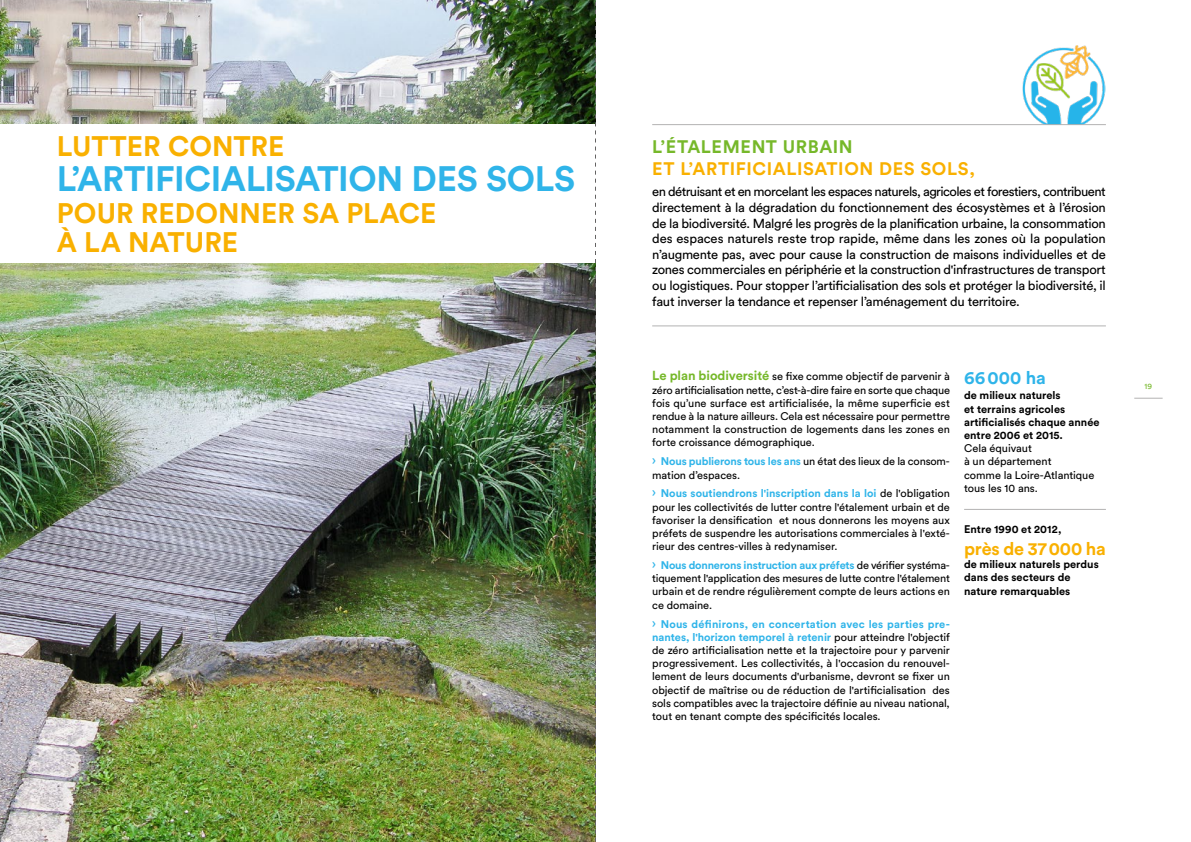
<style>
.page{position:relative;width:1191px;height:842px;background:#fff}
.page>*{position:absolute;margin:0;border:0;box-sizing:border-box;transform-origin:0 0}
.t1{font:700 35px "Circular Std";letter-spacing:-.01em;color:#2fb4e9}
.t2{font:700 28px/29px "Circular Std";letter-spacing:.005em;color:#f9b000}
.t3{font:700 18px "Circular Std";letter-spacing:.03em;color:#f9b000}
.t4{font:700 18px "Circular Std";letter-spacing:.035em;color:#76b82a}
.t5{font:700 18px "Circular Std";letter-spacing:-.01em;color:#f9b000}
.t6{font:700 18px "Circular Std";letter-spacing:.005em;color:#2fb4e9}
.t7{font:13px/15.6px "Circular Std";letter-spacing:-.02em;color:#000;text-align:justify}
.t8{font:11px/13.2px "Circular Std";letter-spacing:-.005em;color:#000;text-align:justify}
.t9{font:700 11px/13.2px "Circular Std";color:#000}
.t10{font:8px "Circular Std";color:#76b82a}
.s1{font-weight:700;font-size:13px;color:#76b82a}
.s2{font-size:14px;color:#2fb4e9}
.s3{font-weight:700;color:#2fb4e9}
</style>
<div class="page">
<img style="left:0;top:0;width:595px;height:842px">
<div style="left:0;top:125px;width:595px;height:138px;background:#fff"></div>
<img style="left:1022px;top:45px;width:84px;height:79px">
<hr style="left:964px;top:509px;width:142px;height:1px;background:#b3b2b2">
<hr style="left:652px;top:124px;width:454px;height:1px;background:#b3b2b2">
<hr style="left:652px;top:325px;width:454px;height:1px;background:#b3b2b2">
<svg style="left:1134px;top:398px;width:28px;height:1px"></svg>
<svg style="left:595px;top:0;width:1px;height:842px"></svg>
<h2 class="t2" style="left:57px;top:131px;width:229px">LUTTER CONTRE</h2>
<h1 class="t1" style="left:57px;top:156px;width:520px">L’ARTIFICIALISATION DES SOLS</h1>
<h2 class="t2" style="left:57px;top:198px;width:381px">POUR REDONNER SA PLACE<br>À LA NATURE</h2>
<h3 class="t4" style="left:652px;top:136px;width:202px">L’ÉTALEMENT URBAIN</h3>
<h3 class="t3" style="left:652px;top:157px;width:324px">ET L’ARTIFICIALISATION DES SOLS,</h3>
<p class="t7" style="left:652px;top:184px;width:455px">en détruisant et en morcelant les espaces naturels, agricoles et forestiers, contribuent directement à la dégradation du fonctionnement des écosystèmes et à l’érosion de la biodiversité. Malgré les progrès de la planification urbaine, la consommation des espaces naturels reste trop rapide, même dans les zones où la population n’augmente pas, avec pour cause la construction de maisons individuelles et de zones commerciales en périphérie et la construction d'infrastructures de transport ou logistiques. Pour stopper l’artificialisation des sols et protéger la biodiversité, il faut inverser la tendance et repenser l’aménagement du territoire.</p>
<p class="t8" style="left:652px;top:370px;width:299px"><span class="s1">Le plan biodiversité</span> se fixe comme objectif de parvenir à zéro artificialisation nette, c’est-à-dire faire en sorte que chaque fois qu’une surface est artificialisée, la même superficie est rendue à la nature ailleurs. Cela est nécessaire pour permettre notamment la construction de logements dans les zones en forte croissance démographique.</p>
<p class="t8" style="left:652px;top:455px;width:299px"><span class="s2">›</span> <span class="s3">Nous publierons tous les ans</span> un état des lieux de la consom&shy;mation d’espaces.</p>
<p class="t8" style="left:652px;top:487px;width:299px"><span class="s2">›</span> <span class="s3">Nous soutiendrons l'inscription dans la loi</span> de l'obligation pour les collectivités de lutter contre l'étalement urbain et de favoriser la densification et nous donnerons les moyens aux préfets de suspendre les autorisations commerciales à l'exté&shy;rieur des centres-villes à redynamiser.</p>
<p class="t8" style="left:652px;top:558px;width:299px"><span class="s2">›</span> <span class="s3">Nous donnerons instruction aux préfets</span> de vérifier systéma&shy;tiquement l'application des mesures de lutte contre l'étalement urbain et de rendre régulièrement compte de leurs actions en ce domaine.</p>
<p class="t8" style="left:652px;top:617px;width:299px"><span class="s2">›</span> <span class="s3">Nous définirons, en concertation avec les parties pre&shy;nantes, l'horizon temporel à retenir</span> pour atteindre l'objectif de zéro artificialisation nette et la trajectoire pour y parvenir progressivement. Les collectivités, à l'occasion du renouvel&shy;lement de leurs documents d'urbanisme, devront se fixer un objectif de maîtrise ou de réduction de l'artificialisation des sols compatibles avec la trajectoire définie au niveau national, tout en tenant compte des spécificités locales.</p>
<h3 class="t6" style="left:964px;top:366px;width:83px">66000 ha</h3>
<p class="t9" style="left:964px;top:389px;width:137px">de milieux naturels<br>et terrains agricoles artificialisés chaque année entre 2006 et 2015.</p>
<p class="t8" style="left:964px;top:442px;width:132px;text-align:left">Cela équivaut<br>à un département<br>comme la Loire-Atlantique tous les 10 ans.</p>
<p class="t9" style="left:964px;top:523px;width:99px">Entre 1990 et 2012,</p>
<h3 class="t5" style="left:964px;top:537px;width:143px">près de 37000 ha</h3>
<p class="t9" style="left:964px;top:557px;width:136px">de milieux naturels perdus dans des secteurs de nature remarquables</p>
<p class="t10" style="left:1144px;top:381px;width:9px">19</p>
</div>
